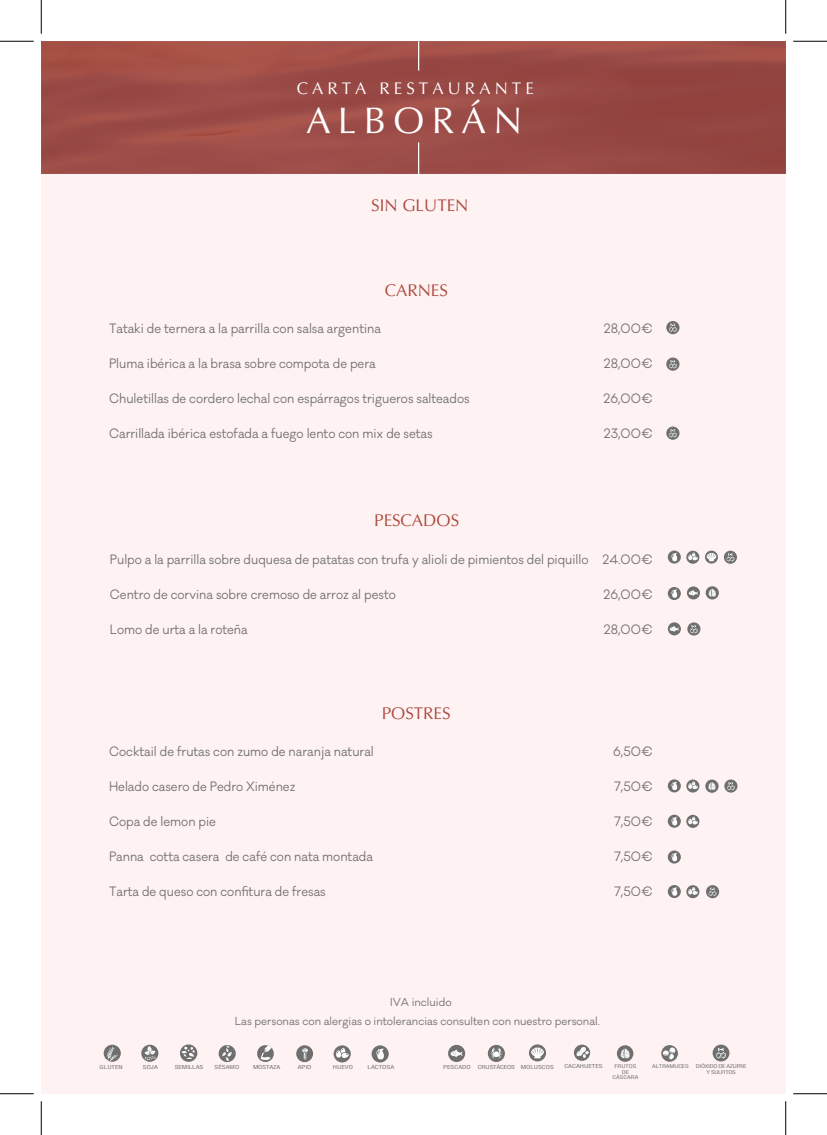
<style>
.page{position:relative;width:827px;height:1135px;background:#fff}
.page>*{position:absolute;margin:0;border:0;box-sizing:border-box;transform-origin:0 0}
.t1{font:37px "Optima LT Std";letter-spacing:.195em;color:#fff}
.t2{font:17px "Optima LT Std";color:#ad473d}
.t3{font:16.88px "Optima LT Std";letter-spacing:.24em;color:#fff}
.t4{font:12.5px "Galano Classic";color:#706f6f;scale:.93 1}
.t5{font:10.62px "Galano Classic";color:#706f6f}
.t6{font:condensed 5.38px "Helvetica";color:#706f6f;scale:1.3 1}
.t7{font:condensed 5.38px "Helvetica";letter-spacing:-.03em;color:#706f6f;scale:1.3 1}
.t8{font:condensed 5px/5.6px "Helvetica";letter-spacing:-.015em;color:#706f6f;text-align:center;scale:1.3 1}
.t9{font:condensed 5px/5.6px "Helvetica";letter-spacing:-.045em;color:#706f6f;text-align:center;scale:1.3 1}
</style>
<div class="page">
<div style="left:41px;top:45px;width:744px;height:1049px;background:#fef3f2"></div>
<img style="left:41px;top:41px;width:744px;height:133px">
<hr style="left:418px;top:41px;width:1px;height:30px;background:#fff">
<hr style="left:418px;top:142px;width:1px;height:34px;background:#fff">
<svg style="left:705px;top:551px;width:13px;height:13px"></svg>
<svg style="left:706px;top:553px;width:10px;height:8px"></svg>
<svg style="left:667px;top:550px;width:14px;height:14px"></svg>
<svg style="left:671px;top:553px;width:6px;height:8px"></svg>
<svg style="left:667px;top:587px;width:14px;height:13px"></svg>
<svg style="left:671px;top:589px;width:6px;height:9px"></svg>
<svg style="left:724px;top:551px;width:13px;height:13px"></svg>
<svg style="left:726px;top:553px;width:8px;height:9px"></svg>
<svg style="left:686px;top:779px;width:13px;height:13px"></svg>
<svg style="left:688px;top:781px;width:10px;height:8px"></svg>
<svg style="left:667px;top:779px;width:14px;height:13px"></svg>
<svg style="left:671px;top:782px;width:6px;height:8px"></svg>
<svg style="left:686px;top:815px;width:13px;height:13px"></svg>
<svg style="left:688px;top:817px;width:10px;height:8px"></svg>
<svg style="left:667px;top:815px;width:14px;height:13px"></svg>
<svg style="left:671px;top:817px;width:6px;height:8px"></svg>
<svg style="left:667px;top:850px;width:14px;height:13px"></svg>
<svg style="left:671px;top:853px;width:6px;height:8px"></svg>
<svg style="left:724px;top:779px;width:13px;height:14px"></svg>
<svg style="left:727px;top:782px;width:7px;height:8px"></svg>
<svg style="left:686px;top:885px;width:13px;height:13px"></svg>
<svg style="left:688px;top:887px;width:10px;height:8px"></svg>
<svg style="left:667px;top:885px;width:14px;height:13px"></svg>
<svg style="left:671px;top:887px;width:6px;height:9px"></svg>
<svg style="left:706px;top:885px;width:13px;height:13px"></svg>
<svg style="left:708px;top:888px;width:8px;height:8px"></svg>
<div style="left:687px;top:586px;width:13px;height:13px;background:#706f6f;border-radius:50%"></div>
<svg style="left:688px;top:590px;width:10px;height:6px"></svg>
<div style="left:668px;top:622px;width:13px;height:13px;background:#706f6f;border-radius:50%"></div>
<svg style="left:669px;top:626px;width:10px;height:6px"></svg>
<svg style="left:687px;top:622px;width:13px;height:13px"></svg>
<svg style="left:690px;top:625px;width:7px;height:8px"></svg>
<div style="left:488px;top:1045px;width:17px;height:17px;background:#706f6f;border-radius:50%"></div>
<svg style="left:490px;top:1048px;width:12px;height:11px"></svg>
<svg style="left:333px;top:1045px;width:18px;height:17px"></svg>
<svg style="left:336px;top:1048px;width:13px;height:10px"></svg>
<div style="left:448px;top:1045px;width:17px;height:17px;background:#706f6f;border-radius:50%"></div>
<svg style="left:450px;top:1049px;width:13px;height:9px"></svg>
<svg style="left:574px;top:1045px;width:16px;height:16px"></svg>
<svg style="left:576px;top:1046px;width:13px;height:12px"></svg>
<div style="left:141px;top:1045px;width:17px;height:17px;background:#706f6f;border-radius:50%"></div>
<svg style="left:142px;top:1044px;width:14px;height:16px"></svg>
<div style="left:371px;top:1045px;width:18px;height:17px;background:#706f6f;border-radius:50%"></div>
<svg style="left:376px;top:1048px;width:8px;height:11px"></svg>
<svg style="left:617px;top:1045px;width:16px;height:17px"></svg>
<svg style="left:620px;top:1048px;width:9px;height:10px"></svg>
<svg style="left:705px;top:586px;width:14px;height:13px"></svg>
<svg style="left:708px;top:588px;width:8px;height:9px"></svg>
<svg style="left:705px;top:779px;width:13px;height:14px"></svg>
<svg style="left:708px;top:782px;width:7px;height:8px"></svg>
<div style="left:219px;top:1045px;width:17px;height:17px;background:#706f6f;border-radius:50%"></div>
<svg style="left:222px;top:1046px;width:10px;height:15px"></svg>
<div style="left:712px;top:1044px;width:17px;height:17px;background:#706f6f;border-radius:50%"></div>
<svg style="left:716px;top:1048px;width:10px;height:11px"></svg>
<svg style="left:666px;top:321px;width:13px;height:13px"></svg>
<svg style="left:669px;top:324px;width:8px;height:8px"></svg>
<svg style="left:666px;top:357px;width:13px;height:14px"></svg>
<svg style="left:669px;top:360px;width:8px;height:9px"></svg>
<svg style="left:666px;top:427px;width:13px;height:13px"></svg>
<svg style="left:669px;top:429px;width:8px;height:9px"></svg>
<svg style="left:661px;top:1045px;width:17px;height:17px"></svg>
<svg style="left:663px;top:1047px;width:12px;height:13px"></svg>
<svg style="left:529px;top:1044px;width:17px;height:17px"></svg>
<svg style="left:531px;top:1047px;width:13px;height:11px"></svg>
<svg style="left:104px;top:1045px;width:17px;height:17px"></svg>
<svg style="left:107px;top:1045px;width:11px;height:16px"></svg>
<div style="left:296px;top:1045px;width:17px;height:17px;background:#706f6f;border-radius:50%"></div>
<svg style="left:301px;top:1048px;width:7px;height:15px"></svg>
<svg style="left:257px;top:1045px;width:17px;height:17px"></svg>
<svg style="left:180px;top:1044px;width:17px;height:18px"></svg>
<svg style="left:181px;top:1047px;width:14px;height:12px"></svg>
<svg style="left:686px;top:551px;width:13px;height:13px"></svg>
<svg style="left:688px;top:552px;width:10px;height:8px"></svg>
<hr style="left:0;top:41px;width:34px;height:1px;background:#000">
<hr style="left:793px;top:41px;width:34px;height:1px;background:#000">
<hr style="left:0;top:1093px;width:34px;height:1px;background:#000">
<hr style="left:793px;top:1093px;width:34px;height:1px;background:#000">
<hr style="left:41px;top:0;width:1px;height:34px;background:#000">
<hr style="left:41px;top:1101px;width:1px;height:34px;background:#000">
<hr style="left:785px;top:0;width:1px;height:34px;background:#000">
<hr style="left:785px;top:1101px;width:1px;height:34px;background:#000">
<h3 class="t3" style="left:297px;top:79px;width:239px">CARTA RESTAURANTE</h3>
<h1 class="t1" style="left:306px;top:99px;width:218px">ALBORÁN</h1>
<h2 class="t2" style="left:371px;top:196px;width:99px">SIN GLUTEN</h2>
<h2 class="t2" style="left:385px;top:280px;width:65px">CARNES</h2>
<p class="t4" style="left:109px;top:320px;width:294px">Tataki de ternera a la parrilla con salsa argentina</p>
<p class="t4" style="left:109px;top:355px;width:288px">Pluma ibérica a la brasa sobre compota de pera</p>
<p class="t4" style="left:109px;top:390px;width:389px">Chuletillas de cordero lechal con espárragos trigueros salteados</p>
<p class="t4" style="left:109px;top:425px;width:349px">Carrillada ibérica estofada a fuego lento con mix de setas</p>
<p class="t4" style="left:604px;top:320px;width:54px">28,00€</p>
<p class="t4" style="left:604px;top:355px;width:54px">28,00€</p>
<p class="t4" style="left:603px;top:390px;width:55px">26,00€</p>
<p class="t4" style="left:603px;top:425px;width:54px">23,00€</p>
<h2 class="t2" style="left:374px;top:511px;width:86px">PESCADOS</h2>
<p class="t4" style="left:110px;top:551px;width:516px">Pulpo a la parrilla sobre duquesa de patatas con trufa y alioli de pimientos del piquillo</p>
<p class="t4" style="left:110px;top:586px;width:309px">Centro de corvina sobre cremoso de arroz al pesto</p>
<p class="t4" style="left:110px;top:621px;width:150px">Lomo de urta a la roteña</p>
<p class="t4" style="left:602px;top:551px;width:55px">24.00€</p>
<p class="t4" style="left:603px;top:586px;width:55px">26,00€</p>
<p class="t4" style="left:604px;top:621px;width:54px">28,00€</p>
<p class="t4" style="left:109px;top:743px;width:286px">Cocktail de frutas con zumo de naranja natural</p>
<p class="t4" style="left:109px;top:778px;width:202px">Helado casero de Pedro Ximénez</p>
<p class="t4" style="left:109px;top:813px;width:116px">Copa de lemon pie</p>
<p class="t4" style="left:109px;top:848px;width:285px">Panna cotta casera de café con nata montada</p>
<p class="t4" style="left:109px;top:883px;width:234px">Tarta de queso con confitura de fresas</p>
<h2 class="t2" style="left:382px;top:704px;width:70px">POSTRES</h2>
<p class="t4" style="left:613px;top:743px;width:44px">6,50€</p>
<p class="t4" style="left:614px;top:778px;width:43px">7,50€</p>
<p class="t4" style="left:614px;top:813px;width:43px">7,50€</p>
<p class="t4" style="left:614px;top:848px;width:43px">7,50€</p>
<p class="t4" style="left:614px;top:883px;width:43px">7,50€</p>
<p class="t5" style="left:390px;top:995px;width:63px">IVA incluido</p>
<p class="t5" style="left:235px;top:1014px;width:366px">Las personas con alergias o intolerancias consulten con nuestro personal.</p>
<p class="t6" style="left:175px;top:1064px;width:23px">SEMILLAS</p>
<p class="t6" style="left:214px;top:1064px;width:21px">SÉSAMO</p>
<p class="t6" style="left:253px;top:1064px;width:23px">MOSTAZA</p>
<p class="t9" style="left:695px;top:1063px;width:40px">DIÓXIDO DE AZUFRE<br>Y SULFITOS</p>
<p class="t6" style="left:100px;top:1064px;width:19px">GLUTEN</p>
<p class="t6" style="left:143px;top:1063px;width:13px">SOJA</p>
<p class="t6" style="left:298px;top:1063px;width:12px">APIO</p>
<p class="t6" style="left:333px;top:1064px;width:17px">HUEVO</p>
<p class="t6" style="left:367px;top:1064px;width:22px">LACTOSA</p>
<p class="t6" style="left:443px;top:1063px;width:23px">PESCADO</p>
<p class="t7" style="left:478px;top:1063px;width:30px">CRUSTÁCEOS</p>
<p class="t6" style="left:564px;top:1063px;width:31px">CACAHUETES</p>
<p class="t8" style="left:612px;top:1063px;width:21px">FRUTOS<br>DE<br>CÁSCARA</p>
<p class="t6" style="left:520px;top:1064px;width:27px">MOLUSCOS</p>
<p class="t8" style="left:652px;top:1063px;width:30px">ALTRAMUCES</p>
</div>
